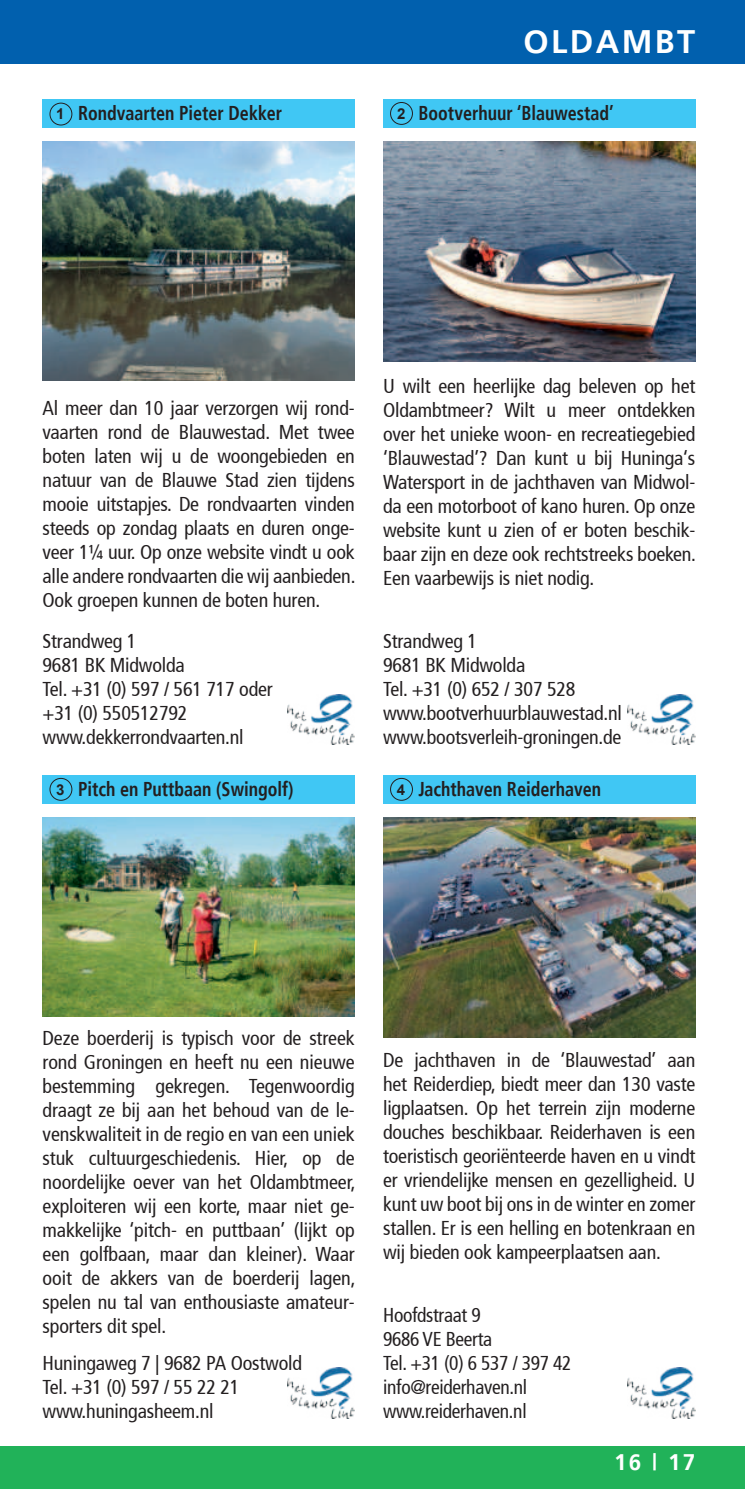
<style>
.page{position:relative;width:745px;height:1489px;background:#fff}
.page>*{position:absolute;margin:0;border:0;box-sizing:border-box;transform-origin:0 0}
.t1{font:700 32.5px "Frutiger";letter-spacing:.075em;color:#fff}
.t2{font:700 22.5px "Frutiger";color:#fff}
.t3{font:condensed 20px/24px "Frutiger";letter-spacing:-.01em;color:#231f20;text-align:justify}
.t4{font:700 condensed 20px "Frutiger";color:#231f20;scale:.9 1}
.t5{font:700 15px "Arial";color:#231f20}
.s1{font-family:"Arial";font-stretch:normal;font-size:15px}
</style>
<div class="page">
<div style="left:0;top:1446px;width:744px;height:42px;background:#21b259"></div>
<div style="left:0;top:0;width:744px;height:64px;background:#0160ae"></div>
<div style="left:43px;top:99px;width:311px;height:29px;background:#40c7f4"></div>
<img style="left:43px;top:142px;width:311px;height:238px">
<div style="left:50px;top:103px;width:22px;height:22px;border:1px solid #231f20;border-radius:50%"></div>
<div style="left:383px;top:99px;width:311px;height:29px;background:#40c7f4"></div>
<img style="left:383px;top:142px;width:311px;height:219px">
<div style="left:390px;top:102px;width:22px;height:23px;border:1px solid #231f20;border-radius:50%"></div>
<div style="left:383px;top:775px;width:311px;height:28px;background:#40c7f4"></div>
<img style="left:383px;top:817px;width:311px;height:220px">
<div style="left:390px;top:778px;width:22px;height:22px;border:1px solid #231f20;border-radius:50%"></div>
<div style="left:43px;top:775px;width:311px;height:28px;background:#40c7f4"></div>
<img style="left:43px;top:817px;width:311px;height:199px">
<div style="left:50px;top:778px;width:22px;height:22px;border:1px solid #231f20;border-radius:50%"></div>
<img style="left:287px;top:694px;width:67px;height:50px">
<img style="left:627px;top:694px;width:67px;height:50px">
<img style="left:287px;top:1367px;width:67px;height:50px">
<img style="left:627px;top:1367px;width:67px;height:50px">
<p class="t5" style="left:56px;top:105px;width:10px">1</p>
<p class="t4" style="left:78px;top:105px;width:228px">Rondvaarten Pieter Dekker</p>
<h1 class="t1" style="left:523px;top:28px;width:173px">OLDAMBT</h1>
<p class="t4" style="left:397px;top:105px;width:242px"><span class="s1">2</span> Bootverhuur ‘Blauwestad’</p>
<p class="t3" style="left:43px;top:397px;width:314px">Al meer dan 10 jaar verzorgen wij rond&shy;vaarten rond de Blauwestad. Met twee boten laten wij u de woongebieden en natuur van de Blauwe Stad zien tijdens mooie uitstapjes. De rondvaarten vinden steeds op zondag plaats en duren onge&shy;veer 1¼ uur. Op onze website vindt u ook alle andere rondvaarten die wij aanbieden.<br>Ook groepen kunnen de boten huren.</p>
<p class="t3" style="left:43px;top:630px;width:231px;text-align:left">Strandweg 1<br>9681 BK Midwolda<br>Tel. +31 (0) 597 / 561 717 oder +31 (0) 550512792 www.dekkerrondvaarten.nl</p>
<p class="t4" style="left:56px;top:781px;width:265px"><span class="s1">3</span> Pitch en Puttbaan (Swingolf)</p>
<p class="t3" style="left:383px;top:376px;width:314px">U wilt een heerlijke dag beleven op het Oldambtmeer? Wilt u meer ontdekken over het unieke woon- en recreatiegebied ‘Blauwestad’? Dan kunt u bij Huninga‘s Watersport in de jachthaven van Midwol&shy;da een motorboot of kano huren. Op onze website kunt u zien of er boten beschik&shy;baar zijn en deze ook rechtstreeks boeken.<br>Een vaarbewijs is niet nodig.</p>
<p class="t3" style="left:383px;top:631px;width:240px;text-align:left">Strandweg 1<br>9681 BK Midwolda<br>Tel. +31 (0) 652 / 307 528 www.bootverhuurblauwestad.nl www.bootsverleih-groningen.de</p>
<p class="t4" style="left:396px;top:781px;width:228px"><span class="s1">4</span> Jachthaven Reiderhaven</p>
<p class="t3" style="left:43px;top:1028px;width:314px">Deze boerderij is typisch voor de streek rond Groningen en heeft nu een nieuwe bestemming gekregen. Tegenwoordig draagt ze bij aan het behoud van de le&shy;venskwaliteit in de regio en van een uniek stuk cultuurgeschiedenis. Hier, op de noordelijke oever van het Oldambtmeer, exploiteren wij een korte, maar niet ge&shy;makkelijke ‘pitch- en puttbaan’ (lijkt op een golfbaan, maar dan kleiner). Waar ooit de akkers van de boerderij lagen, spelen nu tal van enthousiaste amateur&shy;sporters dit spel.</p>
<p class="t3" style="left:43px;top:1352px;width:261px;text-align:left">Huningaweg 7 | 9682 PA Oostwold<br>Tel. +31 (0) 597 / 55 22 21 www.huningasheem.nl</p>
<p class="t3" style="left:383px;top:1049px;width:313px">De jachthaven in de ‘Blauwestad’ aan het Reiderdiep, biedt meer dan 130 vaste ligplaatsen. Op het terrein zijn moderne douches beschikbaar. Reiderhaven is een toeristisch georiënteerde haven en u vindt er vriendelijke mensen en gezelligheid. U kunt uw boot bij ons in de winter en zomer stallen. Er is een helling en botenkraan en wij bieden ook kampeerplaatsen aan.</p>
<p class="t3" style="left:383px;top:1304px;width:190px;text-align:left">Hoofdstraat 9<br>9686 VE Beerta<br>Tel. +31 (0) 6 537 / 397 42 info@reiderhaven.nl www.reiderhaven.nl</p>
<p class="t2" style="left:613px;top:1452px;width:83px">16 | 17</p>
</div>
